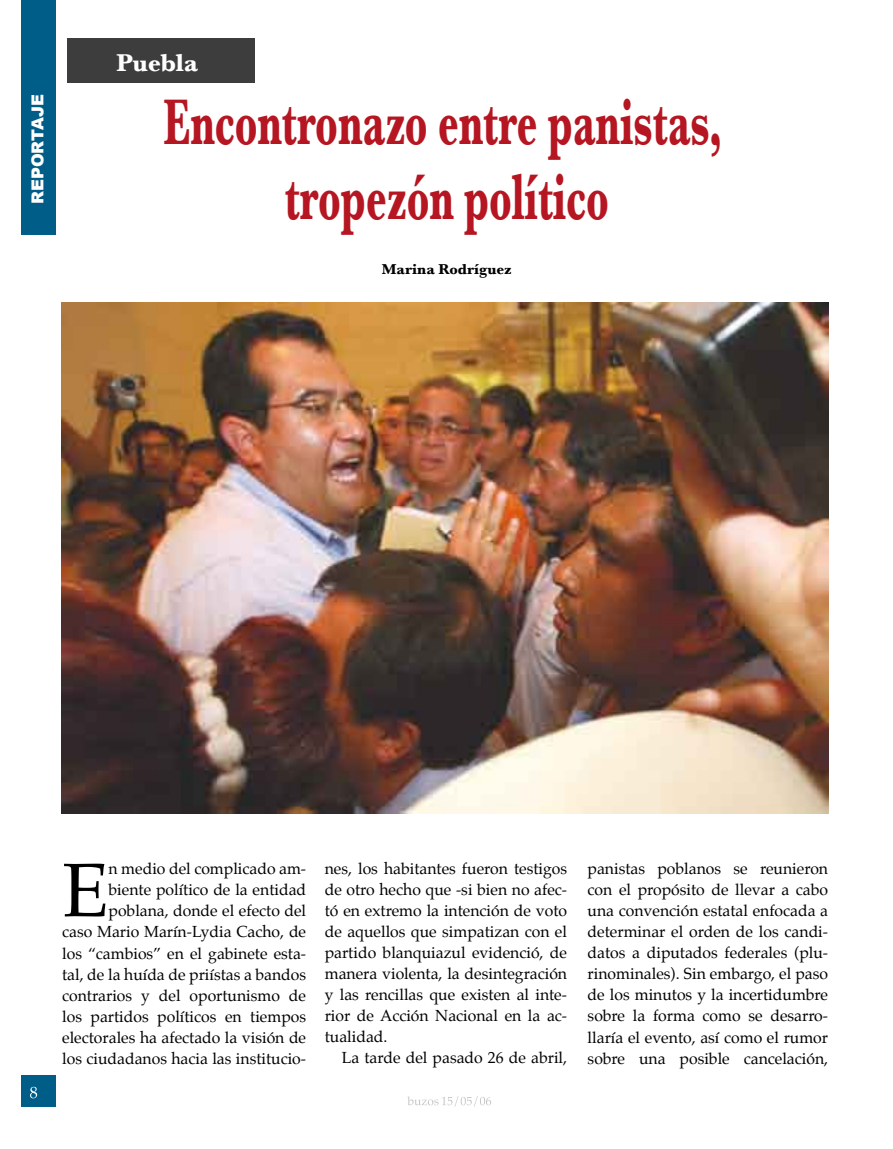
<style>
.page{position:relative;width:893px;height:1149px;background:#fff}
.page>*{position:absolute;margin:0;border:0;box-sizing:border-box;transform-origin:0 0}
.t1{font:75.9px "Palatino";color:#000}
.t2{font:700 67.5px/75px "Baskerville";color:#b51621;text-align:center;scale:.6 1}
.t3{font:700 25.5px "Baskerville";color:#fff}
.t4{font:900 16.5px "Arial";color:#fff}
.t5{font:15.75px/21px "Palatino";color:#000;text-align:justify}
.t6{font:700 15px "Baskerville";color:#000}
</style>
<div class="page">
<div style="left:21px;top:0;width:34px;height:234px;background:#005d88"></div>
<div style="left:21px;top:1074px;width:34px;height:31px;background:#005d88"></div>
<svg style="left:30px;top:1086px;width:7px;height:11px"></svg>
<svg style="left:408px;top:1096px;width:83px;height:10px"></svg>
<div style="left:67px;top:38px;width:187px;height:44px;background:#3d3d3d"></div>
<img style="left:61px;top:302px;width:768px;height:511px">
<p class="t4" style="left:25px;top:204px;width:111px;rotate:-90deg">REPORTAJE</p>
<h3 class="t3" style="left:116px;top:48px;width:83px">Puebla</h3>
<h2 class="t2" style="left:163px;top:85px;width:933px">Encontronazo entre panistas, tropezón político</h2>
<p class="t6" style="left:382px;top:260px;width:131px">Marina Rodríguez</p>
<p class="t5" style="left:62px;top:858px;width:245px;text-align:right">n medio del complicado am&shy;biente político de la entidad poblana, donde el efecto del<br>caso Mario Marín-Lydia Cacho, de los “cambios” en el gabinete esta&shy;tal, de la huída de priístas a bandos contrarios y del oportunismo de los partidos políticos en tiempos electorales ha afectado la visión de los ciudadanos hacia las institucio-</p>
<p class="t5" style="left:325px;top:857px;width:244px">nes, los habitantes fueron testigos de otro hecho que -si bien no afec&shy;tó en extremo la intención de voto de aquellos que simpatizan con el partido blanquiazul evidenció, de manera violenta, la desintegración y las rencillas que existen al inte&shy;rior de Acción Nacional en la ac&shy;tualidad.</p>
<h1 class="t1" style="left:62px;top:827px;width:48px">E</h1>
<p class="t5" style="left:342px;top:1046px;width:227px">La tarde del pasado 26 de abril,</p>
<p class="t5" style="left:588px;top:858px;width:242px">panistas poblanos se reunieron con el propósito de llevar a cabo una convención estatal enfocada a determinar el orden de los candi&shy;datos a diputados federales (plu&shy;rinominales). Sin embargo, el paso de los minutos y la incertidumbre sobre la forma como se desarro&shy;llaría el evento, así como el rumor sobre una posible cancelación,</p>
</div>
